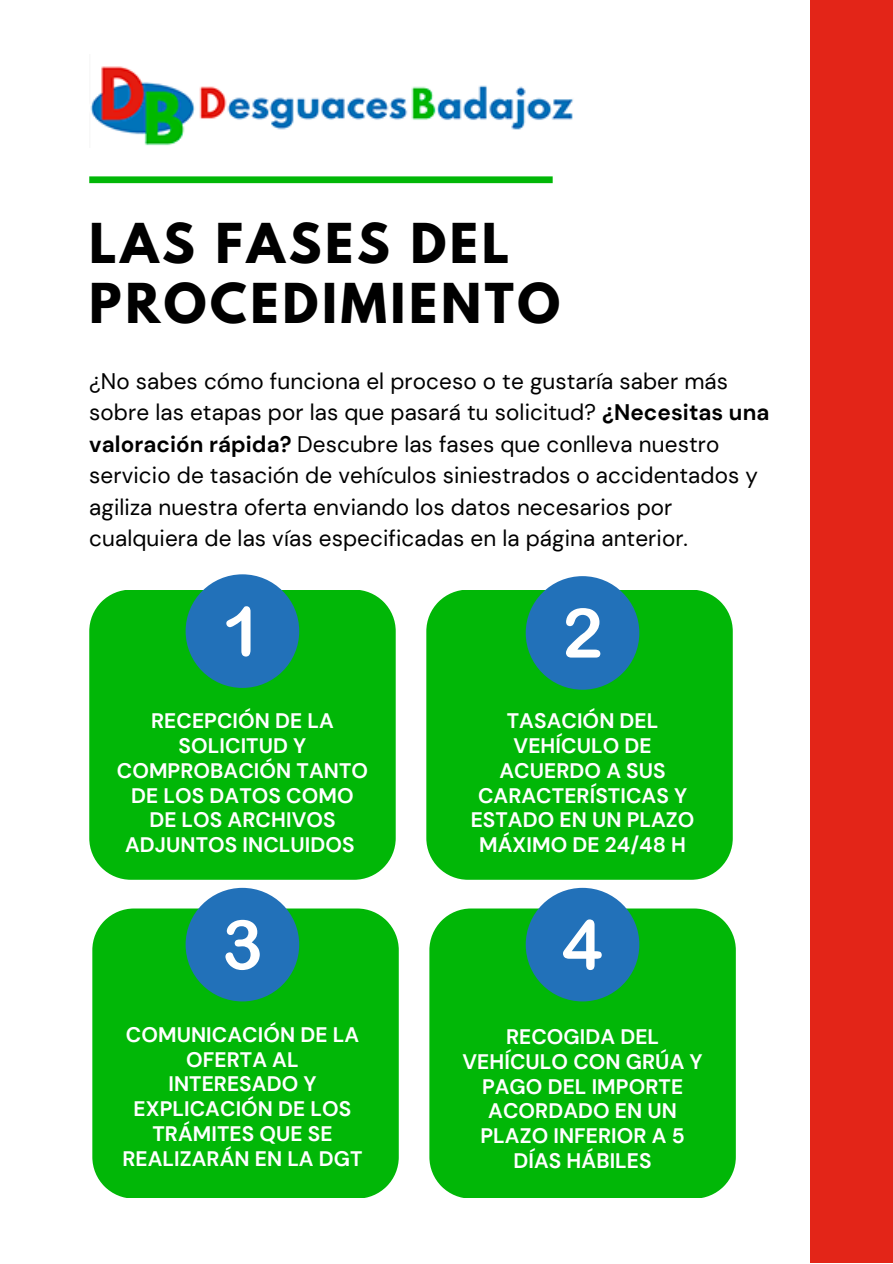
<style>
.page{position:relative;width:893px;height:1264px;background:#fff}
.page>*{position:absolute;margin:0;border:0;box-sizing:border-box;transform-origin:0 0}
.t1{font:700 48.75px/60.6px "League Spartan";letter-spacing:.075em;color:#000}
.t2{font:22.5px/31.5px "DM Sans";letter-spacing:.005em;color:#000}
.t3{font:700 21px/24.8px "DM Sans";letter-spacing:.005em;color:#fff;text-align:center}
.s1{font-weight:700}
</style>
<div class="page">
<div style="left:810px;top:0;width:82px;height:1262px;background:#e32518"></div>
<div style="left:89px;top:176px;width:463px;height:7px;background:#01b707"></div>
<img style="left:90px;top:66px;width:483px;height:80px">
<div style="left:89px;top:589px;width:306px;height:290px;background:#01b707"></div>
<div style="left:426px;top:589px;width:306px;height:290px;background:#01b707"></div>
<div style="left:92px;top:908px;width:307px;height:290px;background:#01b707"></div>
<div style="left:429px;top:908px;width:306px;height:290px;background:#01b707"></div>
<div style="left:186px;top:574px;width:113px;height:114px;background:#2271b9;border-radius:50%"></div>
<svg style="left:226px;top:606px;width:24px;height:50px"></svg>
<div style="left:525px;top:576px;width:114px;height:113px;background:#2271b9;border-radius:50%"></div>
<svg style="left:566px;top:608px;width:34px;height:49px"></svg>
<div style="left:185px;top:887px;width:114px;height:114px;background:#2271b9;border-radius:50%"></div>
<svg style="left:225px;top:919px;width:35px;height:51px"></svg>
<div style="left:525px;top:887px;width:114px;height:114px;background:#2271b9;border-radius:50%"></div>
<svg style="left:563px;top:919px;width:38px;height:51px"></svg>
<p class="t1" style="left:89px;top:219px;width:472px">LAS FASES DEL<br>PROCEDIMIENTO</p>
<p class="t2" style="left:89px;top:365px;width:681px">¿No sabes cómo funciona el proceso o te gustaría saber más sobre las etapas por las que pasará tu solicitud? <span class="s1">¿Necesitas una valoración rápida?</span> Descubre las fases que conlleva nuestro servicio de tasación de vehículos siniestrados o accidentados y agiliza nuestra oferta enviando los datos necesarios por cualquiera de las vías especificadas en la página anterior.</p>
<p class="t3" style="left:117px;top:708px;width:253px">RECEPCIÓN DE LA<br>SOLICITUD Y<br>COMPROBACIÓN TANTO<br>DE LOS DATOS COMO<br>DE LOS ARCHIVOS<br>ADJUNTOS INCLUIDOS</p>
<p class="t3" style="left:470px;top:708px;width:225px">TASACIÓN DEL<br>VEHÍCULO DE<br>ACUERDO A SUS<br>CARACTERÍSTICAS Y<br>ESTADO EN UN PLAZO<br>MÁXIMO DE 24/48 H</p>
<p class="t3" style="left:122px;top:1022px;width:242px">COMUNICACIÓN DE LA<br>OFERTA AL<br>INTERESADO Y<br>EXPLICACIÓN DE LOS<br>TRÁMITES QUE SE<br>REALIZARÁN EN LA DGT</p>
<p class="t3" style="left:462px;top:1024px;width:242px">RECOGIDA DEL<br>VEHÍCULO CON GRÚA Y<br>PAGO DEL IMPORTE<br>ACORDADO EN UN<br>PLAZO INFERIOR A 5<br>DÍAS HÁBILES</p>
</div>
